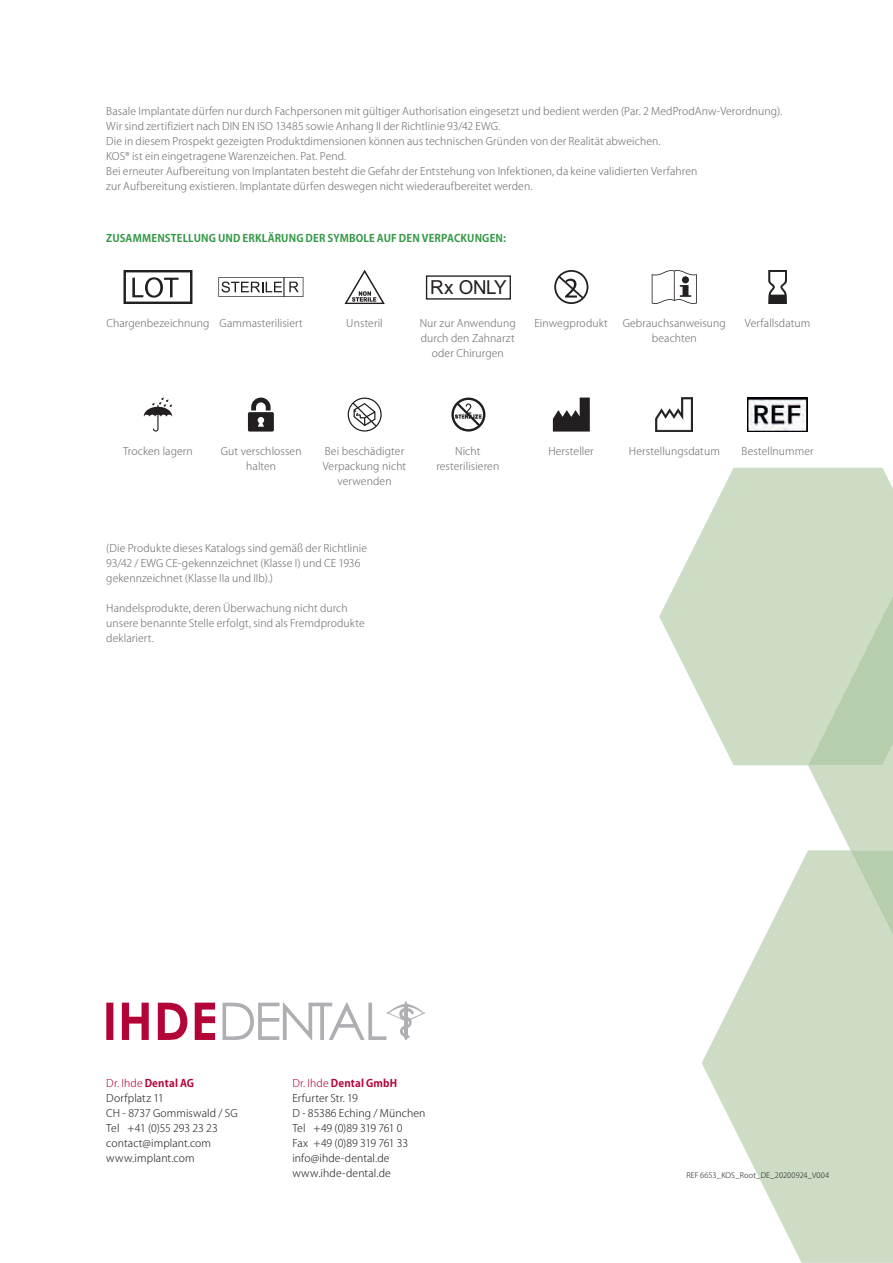
<style>
.page{position:relative;width:893px;height:1263px;background:#fff}
.page>*{position:absolute;margin:0;border:0;box-sizing:border-box;transform-origin:0 0}
.t1{font:19.2px "Arial";letter-spacing:-.015em;color:#231f20}
.t2{font:10.5px/15px "Koz Go Pro Light 90 msp RKSJ H";letter-spacing:.01em;color:#6c6d70;text-align:center}
.t3{font:10.5px/15px "Koz Go Pro Light 90 msp RKSJ H";letter-spacing:.01em;color:#231f20}
.t4{font:10.5px "Koz Go Pro Bold 90 msp RKSJ H";letter-spacing:.015em;color:#359847}
.t5{font:10.5px "Koz Go Pro Bold 90 msp RKSJ H";letter-spacing:.02em;color:#b30437}
.t6{font:7.5px "Koz Go Pro Light 90 msp RKSJ H";letter-spacing:.01em;color:#231f20}
.s1{font-family:"Koz Go Pro Light 90 msp RKSJ H"}
</style>
<div class="page">
<svg style="left:702px;top:851px;width:191px;height:412px;fill:#ccdcc5"></svg>
<svg style="left:659px;top:468px;width:234px;height:297px;fill:#ccdcc5"></svg>
<svg style="left:808px;top:595px;width:85px;height:340px;background:#c8d9c1"></svg>
<svg style="left:222px;top:1001px;width:203px;height:39px"></svg>
<svg style="left:106px;top:1003px;width:109px;height:37px"></svg>
<svg style="left:123px;top:270px;width:69px;height:34px"></svg>
<svg style="left:144px;top:398px;width:28px;height:34px"></svg>
<svg style="left:218px;top:277px;width:85px;height:20px"></svg>
<svg style="left:248px;top:398px;width:26px;height:34px"></svg>
<svg style="left:345px;top:270px;width:40px;height:34px"></svg>
<svg style="left:348px;top:398px;width:34px;height:34px"></svg>
<div style="left:426px;top:275px;width:85px;height:25px;border:1px solid #231f20"></div>
<svg style="left:451px;top:398px;width:34px;height:34px"></svg>
<svg style="left:554px;top:270px;width:34px;height:34px"></svg>
<svg style="left:553px;top:398px;width:37px;height:34px"></svg>
<svg style="left:652px;top:270px;width:45px;height:34px"></svg>
<img style="left:656px;top:398px;width:36px;height:34px">
<svg style="left:768px;top:270px;width:19px;height:34px"></svg>
<img style="left:747px;top:398px;width:61px;height:34px">
<p class="t2" style="left:106px;top:105px;width:677px;text-align:left">Basale Implantate dürfen nur durch Fachpersonen mit gültiger Authorisation eingesetzt und bedient werden (Par. 2 MedProdAnw-Verordnung).<br>Wir sind zertifiziert nach DIN EN ISO 13485 sowie Anhang II der Richtlinie 93/42 EWG.<br>Die in diesem Prospekt gezeigten Produktdimensionen können aus technischen Gründen von der Realität abweichen.<br>KOS® ist ein eingetragene Warenzeichen. Pat. Pend.<br>Bei erneuter Aufbereitung von Implantaten besteht die Gefahr der Entstehung von Infektionen, da keine validierten Verfahren<br>zur Aufbereitung existieren. Implantate dürfen deswegen nicht wiederaufbereitet werden.</p>
<p class="t4" style="left:106px;top:234px;width:401px">ZUSAMMENSTELLUNG UND ERKLÄRUNG DER SYMBOLE AUF DEN VERPACKUNGEN:</p>
<h1 class="t1" style="left:430px;top:277px;width:78px">Rx ONLY</h1>
<p class="t2" style="left:106px;top:317px;width:198px">Chargenbezeichnung Gammasterilisiert</p>
<p class="t2" style="left:346px;top:317px;width:38px">Unsteril</p>
<p class="t2" style="left:420px;top:317px;width:98px">Nur zur Anwendung durch den Zahnarzt oder Chirurgen</p>
<p class="t2" style="left:534px;top:317px;width:75px">Einwegprodukt</p>
<p class="t2" style="left:623px;top:317px;width:105px">Gebrauchsanweisung beachten</p>
<p class="t2" style="left:745px;top:317px;width:67px">Verfallsdatum</p>
<p class="t2" style="left:123px;top:445px;width:71px">Trocken lagern</p>
<p class="t2" style="left:221px;top:445px;width:82px">Gut verschlossen halten</p>
<p class="t2" style="left:323px;top:445px;width:85px">Bei beschädigter<br>Verpackung nicht verwenden</p>
<p class="t2" style="left:436px;top:445px;width:64px">Nicht resterilisieren</p>
<p class="t2" style="left:548px;top:445px;width:47px">Hersteller</p>
<p class="t2" style="left:629px;top:445px;width:92px">Herstellungsdatum</p>
<p class="t2" style="left:741px;top:445px;width:74px">Bestellnummer</p>
<p class="t2" style="left:106px;top:542px;width:262px;text-align:left">(Die Produkte dieses Katalogs sind gemäß der Richtlinie<br>93/42 / EWG CE-gekennzeichnet (Klasse I) und CE 1936 gekennzeichnet (Klasse IIa und IIb).)</p>
<p class="t2" style="left:106px;top:602px;width:260px;text-align:left">Handelsprodukte, deren Überwachung nicht durch unsere benannte Stelle erfolgt, sind als Fremdprodukte deklariert.</p>
<p class="t5" style="left:106px;top:1079px;width:89px"><span class="s1">Dr. Ihde</span> Dental AG</p>
<p class="t3" style="left:106px;top:1092px;width:133px">Dorfplatz 11<br>CH - 8737 Gommiswald / SG<br>Tel +41 (0)55 293 23 23 contact@implant.com www.implant.com</p>
<p class="t5" style="left:292px;top:1080px;width:106px"><span class="s1">Dr. Ihde</span> Dental GmbH</p>
<p class="t3" style="left:292px;top:1092px;width:134px">Erfurter Str. 19<br>D - 85386 Eching / München<br>Tel +49 (0)89 319 761 0<br>Fax +49 (0)89 319 761 33 info@ihde-dental.de www.ihde-dental.de</p>
<p class="t6" style="left:686px;top:1172px;width:144px">REF 6653_KOS_Root_DE_20200924_V004</p>
</div>
